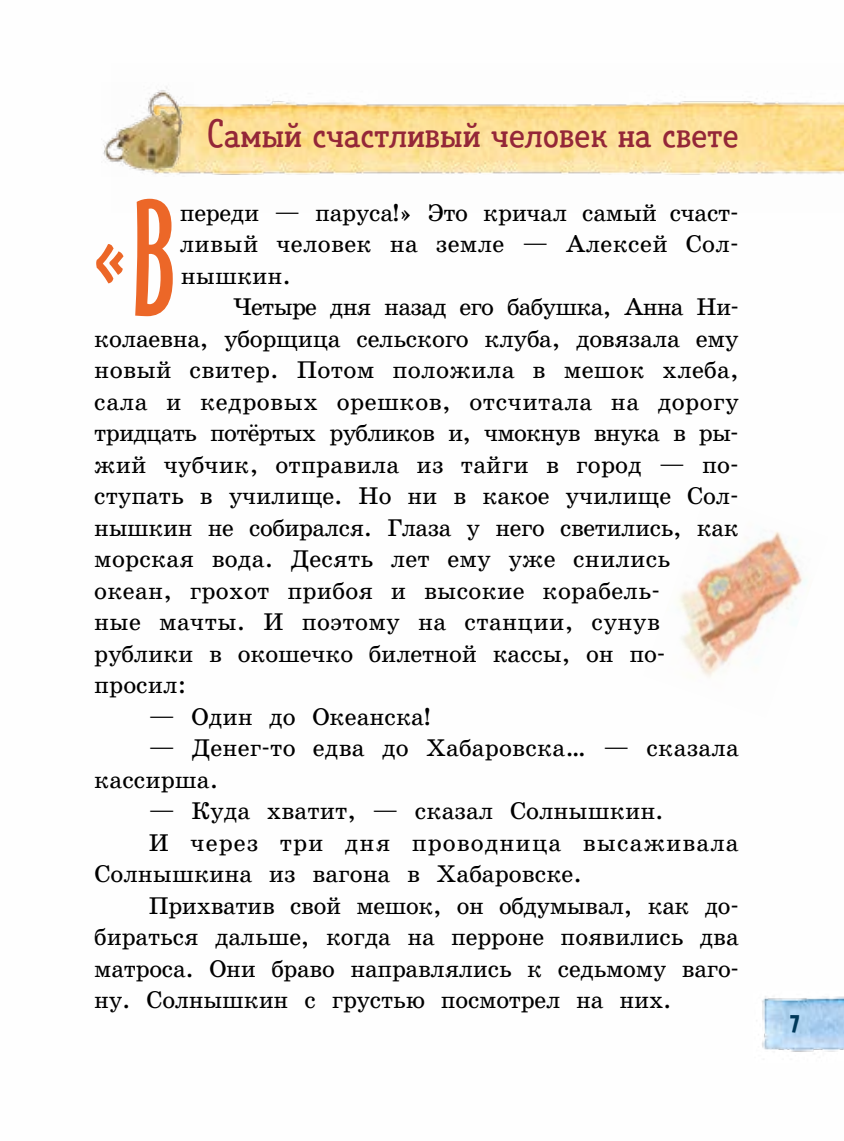
<style>
.page{position:relative;width:844px;height:1141px;background:#fff}
.page>*{position:absolute;margin:0;border:0;box-sizing:border-box;transform-origin:0 0}
.t1{font:102.73px "MULT Handicraft";color:#ec6728;scale:.95 1}
.t2{font:39.9px "TT Limes Slab";color:#942738;scale:1.1 1}
.t3{font:27.12px "DK Prince Frog";color:#00395a;scale:1.1 1}
.t4{font:24.5px/31.5px "SERIF School Book PIBZ";color:#000}
.t5{font:24.5px "SERIF School Book PIBZ";letter-spacing:.045em;color:#000}
.s1{font-size:153.3px}
</style>
<div class="page">
<img style="left:762px;top:996px;width:81px;height:58px">
<img style="left:193px;top:98px;width:650px;height:77px">
<img style="left:678px;top:531px;width:129px;height:147px">
<img style="left:103px;top:86px;width:90px;height:89px">
<h2 class="t2" style="left:207px;top:108px;width:485px">Самый счастливый человек на свете</h2>
<h1 class="t1" style="left:94px;top:197px;width:90px">«<span class="s1">В</span></h1>
<p class="t4" style="left:180px;top:197px;width:560px;text-align:justify">переди — паруса!» Это кричал самый счаст&shy;ливый человек на земле — Алексей Сол&shy;нышкин.</p>
<p class="t4" style="left:94px;top:291px;width:646px;text-indent:138px">Четыре дня назад его бабушка, Анна Ни&shy;колаевна, уборщица сельского клуба, довязала ему новый свитер. Потом положила в мешок хлеба, сала и кедровых орешков, отсчитала на дорогу тридцать потёртых рубликов и, чмокнув внука в ры&shy;жий чубчик, отправила из тайги в город — по&shy;ступать в училище. Но ни в какое училище Сол&shy;нышкин не собирался. Глаза у него светились, как морская вода. Десять лет ему уже снились океан, грохот прибоя и высокие корабель-<br>ные мачты. И поэтому на станции, сунув рублики в окошечко билетной кассы, он по&shy;просил:</p>
<p class="t4" style="left:149px;top:701px;width:283px">— Один до Океанска!</p>
<p class="t4" style="left:94px;top:732px;width:646px;text-indent:55px">— Денег-то едва до Хабаровска… — сказала кассирша.</p>
<p class="t4" style="left:149px;top:795px;width:516px">— Куда хватит, — сказал Солнышкин.</p>
<p class="t5" style="left:149px;top:829px;width:591px">И через три дня проводница высаживала</p>
<p class="t4" style="left:94px;top:858px;width:489px">Солнышкина из вагона в Хабаровске.</p>
<p class="t4" style="left:149px;top:890px;width:591px">Прихватив свой мешок, он обдумывал, как до-</p>
<p class="t4" style="left:94px;top:921px;width:645px">бираться дальше, когда на перроне появились два</p>
<p class="t4" style="left:94px;top:953px;width:646px">матроса. Они браво направлялись к седьмому ваго-</p>
<p class="t4" style="left:94px;top:984px;width:578px">ну. Солнышкин с грустью посмотрел на них.</p>
<p class="t3" style="left:789px;top:1008px;width:11px">7</p>
</div>
